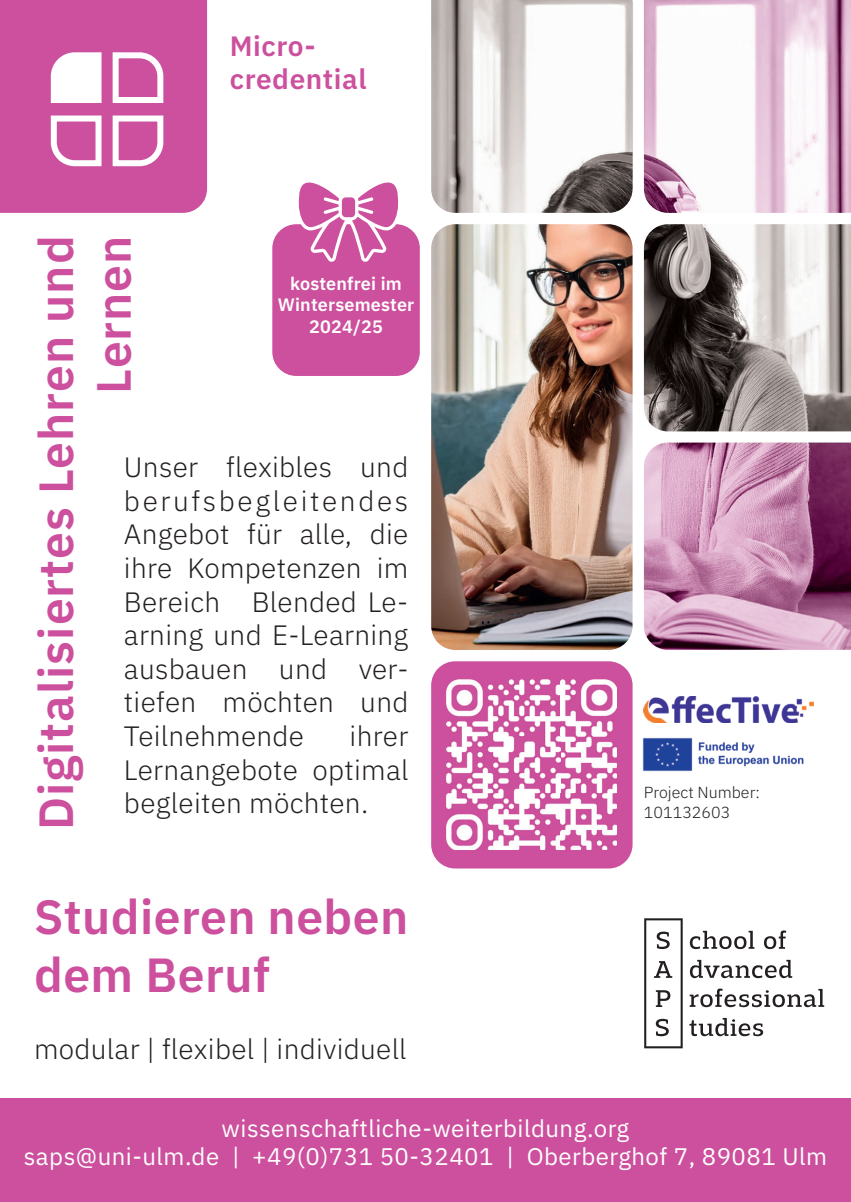
<style>
.page{position:relative;width:851px;height:1202px;background:#fff}
.page>*{position:absolute;margin:0;border:0;box-sizing:border-box;transform-origin:0 0}
.t1{font:600 48px/57.6px "IBM Plex Sans";letter-spacing:.02em;color:#cc509d}
.t2{font:300 28px/33.6px "IBM Plex Sans";letter-spacing:.01em;color:#231f20;text-align:justify}
.t3{font:600 28px/33.6px "IBM Plex Sans";letter-spacing:.02em;color:#cc509d}
.t4{font:24px/28.8px "IBM Plex Sans";letter-spacing:.02em;color:#fff;text-align:center}
.t5{font:600 18px/21.6px "IBM Plex Sans";letter-spacing:.01em;color:#fff;text-align:center}
.t6{font:300 16px/19.2px "IBM Plex Sans";color:#231f20}
</style>
<div class="page">
<img style="left:431px;top:224px;width:201px;height:426px">
<img style="left:431px;top:0;width:201px;height:213px">
<img style="left:643px;top:224px;width:207px;height:207px">
<div style="left:0;top:0;width:207px;height:213px;background:#cc509d"></div>
<div style="left:0;top:1098px;width:850px;height:104px;background:#cc509d"></div>
<div style="left:272px;top:224px;width:148px;height:152px;background:#cc509d;border-radius:24px"></div>
<div style="left:431px;top:661px;width:201px;height:207px;background:#cc509d;border-radius:24px"></div>
<img style="left:643px;top:0;width:207px;height:213px">
<img style="left:643px;top:443px;width:207px;height:207px">
<img style="left:446px;top:680px;width:171px;height:170px">
<svg style="left:644px;top:918px;width:180px;height:130px"></svg>
<img style="left:643px;top:696px;width:169px;height:27px">
<img style="left:642px;top:737px;width:162px;height:35px">
<svg style="left:110px;top:49px;width:56px;height:57px"></svg>
<svg style="left:110px;top:113px;width:56px;height:56px"></svg>
<svg style="left:48px;top:49px;width:56px;height:57px"></svg>
<svg style="left:48px;top:113px;width:56px;height:56px"></svg>
<svg style="left:295px;top:182px;width:106px;height:80px"></svg>
<p class="t3" style="left:230px;top:27px;width:138px">Micro&shy;credential</p>
<h1 class="t1" style="left:23px;top:830px;width:596px;text-align:right;rotate:-90deg">Digitalisiertes Lehren und<br>Lernen</h1>
<p class="t5" style="left:278px;top:271px;width:138px">kostenfrei im<br>Wintersemester<br>2024/25</p>
<p class="t2" style="left:124px;top:448px;width:286px">Unser flexibles und berufsbegleitendes Angebot für alle, die ihre Kompetenzen im Bereich Blended Le&shy;arning und E-Learning ausbauen und ver&shy;tiefen möchten und Teilnehmende</p>
<p class="t2" style="left:124px;top:717px;width:286px;text-indent:226px">ihrer Lernangebote optimal begleiten möchten.</p>
<h1 class="t1" style="left:34px;top:884px;width:376px">Studieren neben dem Beruf</h1>
<p class="t2" style="left:34px;top:1030px;width:374px">modular | flexibel | individuell</p>
<p class="t6" style="left:643px;top:782px;width:117px">Project Number:<br>101132603</p>
<p class="t4" style="left:24px;top:1112px;width:804px">wissenschaftliche-weiterbildung.org<br>saps@uni-ulm.de | +49(0)731 50-32401 | Oberberghof 7, 89081 Ulm</p>
</div>
